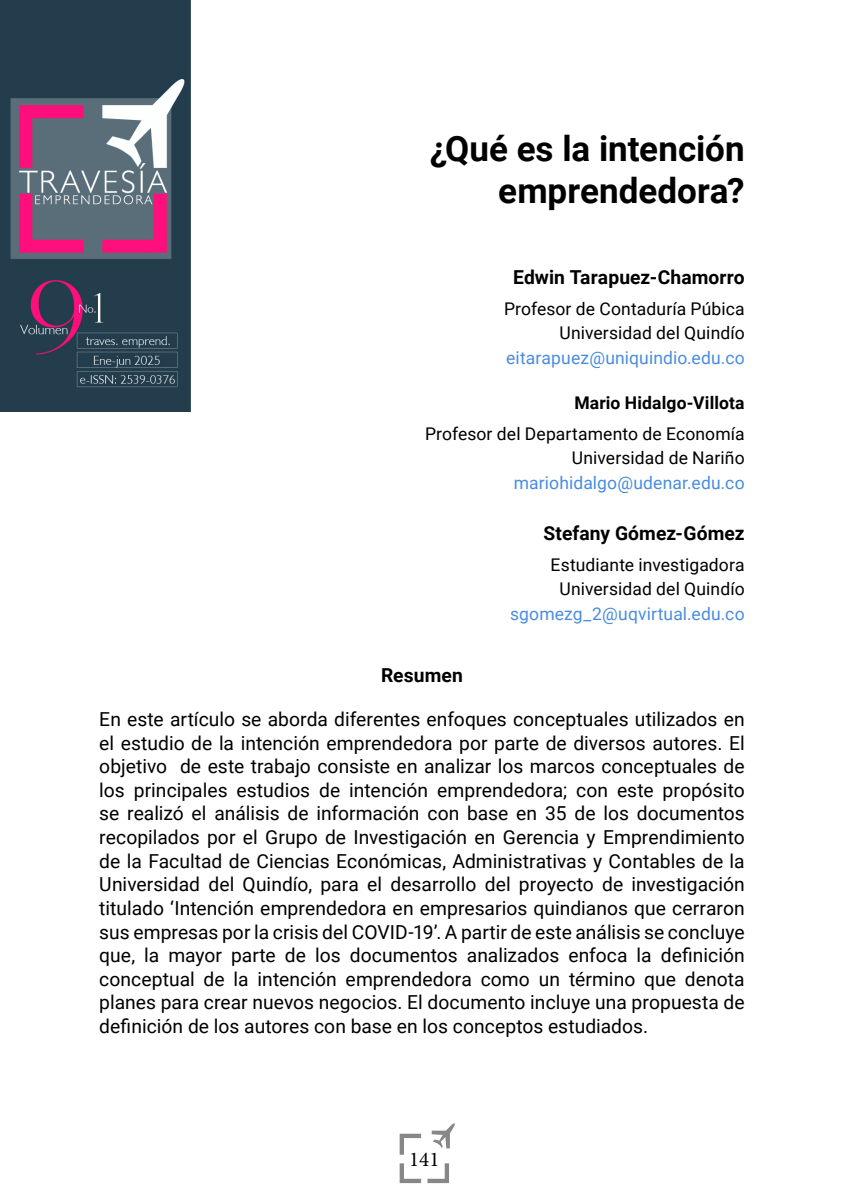
<style>
.page{position:relative;width:844px;height:1191px;background:#fff}
.page>*{position:absolute;margin:0;border:0;box-sizing:border-box;transform-origin:0 0}
.t1{font:700 35px/42px "Roboto";color:#000;text-align:right}
.t2{font:21px "Minion Pro";color:#000}
.t3{font:19.25px/23.6px "Roboto";color:#000;text-align:justify}
.t4{font:700 19.25px "Roboto";letter-spacing:.005em;color:#000}
.t5{font:17.5px/24.5px "Roboto";letter-spacing:.005em;color:#000;text-align:right}
.t6{font:17.5px "Roboto";letter-spacing:.005em;color:#4a8cde}
.t7{font:700 17.5px "Roboto";letter-spacing:.005em;color:#000}
</style>
<div class="page">
<svg style="left:399px;top:1133px;width:22px;height:21px"></svg>
<svg style="left:399px;top:1163px;width:22px;height:20px"></svg>
<svg style="left:427px;top:1163px;width:22px;height:20px"></svg>
<svg style="left:431px;top:1123px;width:24px;height:25px"></svg>
<img style="left:0;top:0;width:191px;height:412px">
<h1 class="t1" style="left:429px;top:126px;width:316px">¿Qué es la intención emprendedora?</h1>
<p class="t4" style="left:513px;top:263px;width:233px">Edwin Tarapuez-Chamorro</p>
<p class="t5" style="left:504px;top:295px;width:242px">Profesor de Contaduría Púbica<br>Universidad del Quindío</p>
<p class="t6" style="left:506px;top:345px;width:240px">eitarapuez@uniquindio.edu.co</p>
<p class="t7" style="left:574px;top:390px;width:172px">Mario Hidalgo-Villota</p>
<p class="t5" style="left:425px;top:420px;width:321px">Profesor del Departamento de Economía<br>Universidad de Nariño</p>
<p class="t6" style="left:513px;top:470px;width:232px">mariohidalgo@udenar.edu.co</p>
<p class="t4" style="left:543px;top:519px;width:203px">Stefany Gómez-Gómez</p>
<p class="t5" style="left:550px;top:551px;width:195px;text-align:center">Estudiante investigadora<br>Universidad del Quindío</p>
<p class="t6" style="left:510px;top:601px;width:236px">sgomezg_2@uqvirtual.edu.co</p>
<p class="t4" style="left:381px;top:662px;width:83px">Resumen</p>
<p class="t3" style="left:99px;top:706px;width:646px">En este artículo se aborda diferentes enfoques conceptuales utilizados en el estudio de la intención emprendedora por parte de diversos autores. El objetivo de este trabajo consiste en analizar los marcos conceptuales de los principales estudios de intención emprendedora; con este propósito se realizó el análisis de información con base en 35 de los documentos recopilados por el Grupo de Investigación en Gerencia y Emprendimiento de la Facultad de Ciencias Económicas, Administrativas y Contables de la Universidad del Quindío, para el desarrollo del proyecto de investigación titulado ‘Intención emprendedora en empresarios quindianos que cerraron sus empresas por la crisis del COVID-19’. A partir de este análisis se concluye que, la mayor parte de los documentos analizados enfoca la definición conceptual de la intención emprendedora como un término que denota planes para crear nuevos negocios. El documento incluye una propuesta de definición de los autores con base en los conceptos estudiados.</p>
<p class="t2" style="left:409px;top:1145px;width:32px">141</p>
</div>
